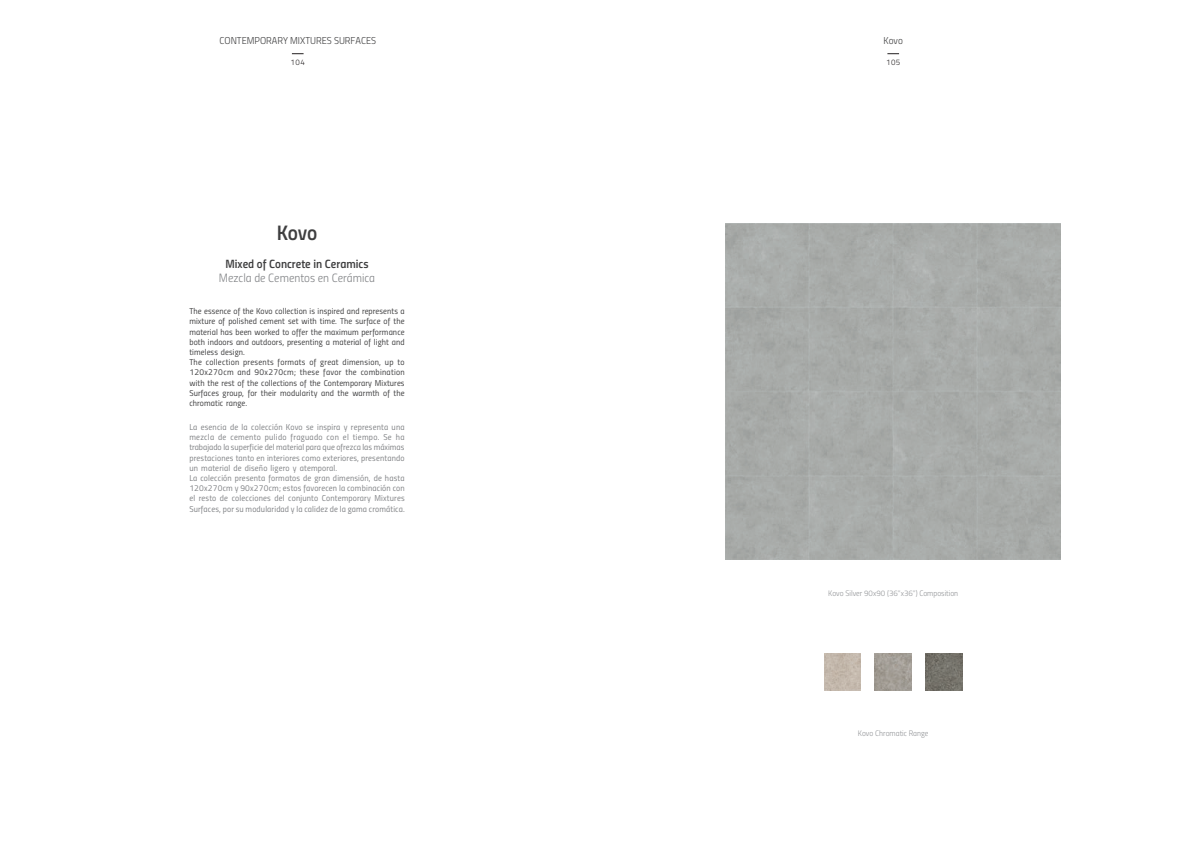
<style>
.page{position:relative;width:1191px;height:842px;background:#fff}
.page>*{position:absolute;margin:0;border:0;box-sizing:border-box;transform-origin:0 0}
.t1{font:21px "Titillium Semibold Upright";color:#3e3e3f}
.t2{font:12px "Titillium Light Upright";color:#808285}
.t3{font:12px "Titillium Semibold Upright";color:#3e3e3f}
.t4{font:10px "Titillium Light Upright";color:#3e3e3f}
.t5{font:8.5px/10.2px "Titillium Regular Upright";letter-spacing:.02em;color:#808285}
.t6{font:8.5px/10.2px "Titillium Regular Upright";letter-spacing:.01em;color:#3e3e3f}
.t7{font:8px "Titillium Light Upright";color:#939598}
.t8{font:8px "Titillium Light Upright";letter-spacing:.06em;color:#231f20}
</style>
<div class="page">
<svg style="left:887px;top:54px;width:12px;height:1px"></svg>
<img style="left:824px;top:654px;width:37px;height:36px">
<img style="left:925px;top:654px;width:37px;height:36px">
<img style="left:874px;top:654px;width:37px;height:36px">
<p class="t4" style="left:219px;top:33px;width:158px">CONTEMPORARY MIXTURES SURFACES</p>
<p class="t4" style="left:883px;top:33px;width:21px">Kovo</p>
<p class="t8" style="left:290px;top:56px;width:16px">104</p>
<p class="t8" style="left:886px;top:56px;width:16px">105</p>
<h1 class="t1" style="left:277px;top:216px;width:42px">Kovo</h1>
<h2 class="t3" style="left:225px;top:255px;width:145px">Mixed of Concrete in Ceramics</h2>
<h2 class="t2" style="left:219px;top:269px;width:158px">Mezcla de Cementos en Cerámica</h2>
<p class="t6" style="left:189px;top:306px;width:217px">The essence of the Kovo collection is inspired and represents a mixture of polished cement set with time. The surface of the material has been worked to offer the maximum performance both indoors and outdoors, presenting a material of light and timeless design.<br>The collection presents formats of great dimension, up to 120x270cm and 90x270cm; these favor the combination with the rest of the collections of the Contemporary Mixtures Surfaces group, for their modularity and the warmth of the chromatic range.</p>
<p class="t5" style="left:189px;top:421px;width:217px">La esencia de la colección Kovo se inspira y representa una mezcla de cemento pulido fraguado con el tiempo. Se ha trabajado la superficie del material para que ofrezca las máximas prestaciones tanto en interiores como exteriores, presentando un material de diseño ligero y atemporal.<br>La colección presenta formatos de gran dimensión, de hasta 120x270cm y 90x270cm; estos favorecen la combinación con el resto de colecciones del conjunto Contemporary Mixtures Surfaces, por su modularidad y la calidez de la gama cromática.</p>
<p class="t7" style="left:828px;top:588px;width:132px">Kovo Silver 90x90 (36”x36”) Composition</p>
<p class="t7" style="left:858px;top:728px;width:72px">Kovo Chromatic Range</p>
</div>
